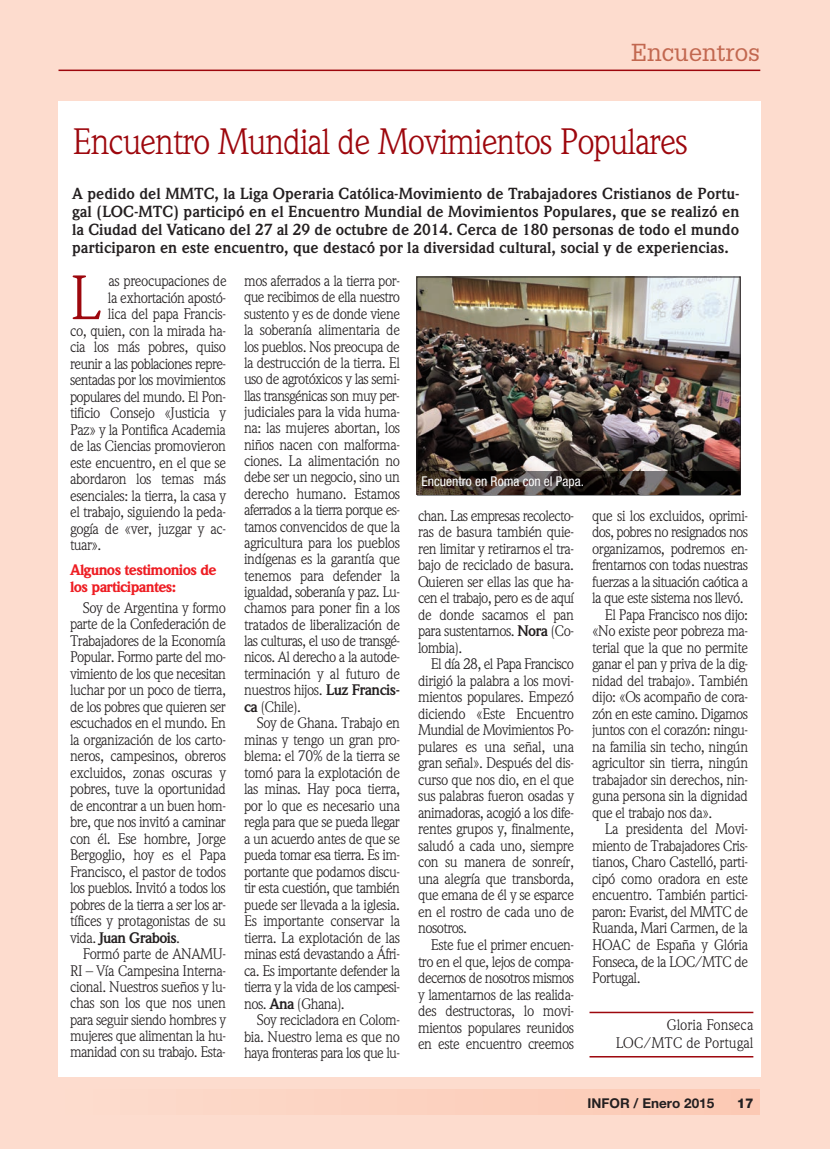
<style>
.page{position:relative;width:830px;height:1149px;background:#fff}
.page>*{position:absolute;margin:0;border:0;box-sizing:border-box;transform-origin:0 0}
.t1{font:61.35px "Weidemann Std";color:#9d070d}
.t2{font:36px "Weidemann Std";letter-spacing:-.03em;color:#9d070d}
.t3{font:24px "Glypha LT Std";color:#c26850}
.t4{font:700 15.75px/18px "Weidemann Std";color:#231f20;text-align:justify}
.t5{font:15px/16.5px "Weidemann Std";letter-spacing:-.03em;color:#231f20;text-align:justify}
.t6{font:900 15px/16.5px "Weidemann Std";letter-spacing:-.04em;color:#ee1d23}
.t7{font:15px/17.2px "Weidemann Std";color:#231f20;text-align:right}
.t8{font:condensed 13.5px "Helvetica Neue";color:#fff}
.t9{font:700 13.5px "Helvetica Neue";color:#231f20}
.t10{font:800 13.5px "Helvetica Neue";color:#231f20}
.s1{font-weight:700}
</style>
<div class="page">
<div style="left:0;top:0;width:829px;height:1148px;background:#fddcce"></div>
<hr style="left:58px;top:70px;width:702px;height:1px;background:#9d070d">
<div style="left:58px;top:1089px;width:701px;height:25px;background:#fcd2c0"></div>
<div style="left:58px;top:101px;width:701px;height:975px;background:#fff"></div>
<img style="left:418px;top:278px;width:320px;height:194px">
<div style="left:416px;top:276px;width:324px;height:219px;border:1px solid #231f20"></div>
<hr style="left:589px;top:1011px;width:164px;height:1px;background:#9d070d">
<hr style="left:589px;top:1055px;width:164px;height:2px;background:#9d070d">
<svg style="left:417px;top:472px;width:323px;height:23px"></svg>
<img style="left:417px;top:472px;width:322px;height:22px">
<h3 class="t3" style="left:631px;top:39px;width:130px">Encuentros</h3>
<h2 class="t2" style="left:73px;top:128px;width:616px">Encuentro Mundial de Movimientos Populares</h2>
<p class="t4" style="left:72px;top:186px;width:668px">A pedido del MMTC, la Liga Operaria Católica-Movimiento de Trabajadores Cristianos de Portu&shy;gal (LOC-MTC) participó en el Encuentro Mundial de Movimientos Populares, que se realizó en la Ciudad del Vaticano del 27 al 29 de octubre de 2014. Cerca de 180 personas de todo el mundo participaron en este encuentro, que destacó por la diversidad cultural, social y de experiencias.</p>
<h1 class="t1" style="left:70px;top:275px;width:32px">L</h1>
<p class="t5" style="left:109px;top:274px;width:119px">as preocupaciones de</p>
<p class="t5" style="left:108px;top:290px;width:119px">la exhortación apostó-</p>
<p class="t5" style="left:108px;top:307px;width:119px">lica del papa Francis-</p>
<p class="t5" style="left:70px;top:323px;width:157px">co, quien, con la mirada ha-</p>
<p class="t5" style="left:70px;top:340px;width:157px">cia los más pobres, quiso</p>
<p class="t5" style="left:70px;top:356px;width:157px">reunir a las poblaciones repre-</p>
<p class="t5" style="left:70px;top:373px;width:157px">sentadas por los movimientos</p>
<p class="t5" style="left:70px;top:389px;width:157px">populares del mundo. El Pon-</p>
<p class="t5" style="left:70px;top:406px;width:157px">tificio Consejo «Justicia y</p>
<p class="t5" style="left:70px;top:422px;width:157px">Paz» y la Pontifica Academia</p>
<p class="t5" style="left:70px;top:439px;width:157px">de las Ciencias promovieron</p>
<p class="t5" style="left:70px;top:455px;width:157px">este encuentro, en el que se</p>
<p class="t5" style="left:70px;top:472px;width:157px">abordaron los temas más</p>
<p class="t5" style="left:70px;top:488px;width:157px">esenciales: la tierra, la casa y</p>
<p class="t5" style="left:70px;top:505px;width:157px">el trabajo, siguiendo la peda-</p>
<p class="t5" style="left:70px;top:521px;width:157px">gogía de «ver, juzgar y ac-</p>
<p class="t5" style="left:70px;top:538px;width:33px">tuar».</p>
<p class="t6" style="left:70px;top:563px;width:148px">Algunos testimonios de los participantes:</p>
<p class="t5" style="left:70px;top:600px;width:157px;text-indent:13px">Soy de Argentina y formo parte de la Confederación de Trabajadores de la Economía Popular. Formo parte del mo&shy;vimiento de los que necesitan luchar por un poco de tierra, de los pobres que quieren ser escuchados en el mundo. En la organización de los carto&shy;neros, campesinos, obreros excluidos, zonas oscuras y pobres, tuve la oportunidad de encontrar a un buen hom&shy;bre, que nos invitó a caminar con él. Ese hombre, Jorge Bergoglio, hoy es el Papa Francisco, el pastor de todos los pueblos. Invitó a todos los pobres de la tierra a ser los ar&shy;tífices y protagonistas de su vida. <span class="s1">Juan Grabois</span>.</p>
<p class="t5" style="left:70px;top:946px;width:157px;text-indent:13px">Formó parte de ANAMU-RI – Vía Campesina Interna&shy;cional. Nuestros sueños y lu&shy;chas son los que nos unen para seguir siendo hombres y mujeres que alimentan la hu&shy;manidad con su trabajo. Esta-</p>
<p class="t5" style="left:244px;top:274px;width:157px">mos aferrados a la tierra por&shy;que recibimos de ella nuestro sustento y es de donde viene la soberanía alimentaria de los pueblos. Nos preocupa de la destrucción de la tierra. El uso de agrotóxicos y las semi&shy;llas transgénicas son muy per&shy;judiciales para la vida huma&shy;na: las mujeres abortan, los niños nacen con malforma&shy;ciones. La alimentación no debe ser un negocio, sino un derecho humano. Estamos aferrados a la tierra porque es&shy;tamos convencidos de que la agricultura para los pueblos indígenas es la garantía que tenemos para defender la igualdad, soberanía y paz. Lu&shy;chamos para poner fin a los tratados de liberalización de las culturas, el uso de transgé&shy;nicos. Al derecho a la autode&shy;terminación y al futuro de nuestros hijos. <span class="s1">Luz Francis&shy;ca</span> (Chile).</p>
<p class="t5" style="left:244px;top:715px;width:157px;text-indent:13px">Soy de Ghana. Trabajo en minas y tengo un gran pro&shy;blema: el 70% de la tierra se tomó para la explotación de las minas. Hay poca tierra, por lo que es necesario una regla para que se pueda llegar a un acuerdo antes de que se pueda tomar esa tierra. Es im&shy;portante que podamos discu&shy;tir esta cuestión, que también puede ser llevada a la iglesia.<br>Es importante conservar la tierra. La explotación de las minas está devastando a Áfri&shy;ca. Es importante defender la tierra y la vida de los campesi&shy;nos. <span class="s1">Ana</span> (Ghana).</p>
<p class="t5" style="left:244px;top:1012px;width:157px;text-indent:13px">Soy recicladora en Colom&shy;bia. Nuestro lema es que no haya fronteras para los que lu-</p>
<p class="t8" style="left:421px;top:476px;width:164px">Encuentro en Roma con el Papa.</p>
<p class="t5" style="left:418px;top:508px;width:157px">chan. Las empresas recolecto&shy;ras de basura también quie&shy;ren limitar y retirarnos el tra&shy;bajo de reciclado de basura.<br>Quieren ser ellas las que ha&shy;cen el trabajo, pero es de aquí de donde sacamos el pan para sustentarnos. <span class="s1">Nora</span> (Co&shy;lombia).</p>
<p class="t5" style="left:418px;top:657px;width:157px;text-indent:13px">El día 28, el Papa Francisco dirigió la palabra a los movi&shy;mientos populares. Empezó diciendo «Este Encuentro Mundial de Movimientos Po&shy;pulares es una señal, una gran señal». Después del dis&shy;curso que nos dio, en el que sus palabras fueron osadas y animadoras, acogió a los dife&shy;rentes grupos y, finalmente, saludó a cada uno, siempre con su manera de sonreír, una alegría que transborda, que emana de él y se esparce en el rostro de cada uno de nosotros.</p>
<p class="t5" style="left:418px;top:937px;width:157px;text-indent:13px">Este fue el primer encuen&shy;tro en el que, lejos de compa&shy;decernos de nosotros mismos y lamentarnos de las realida&shy;des destructoras, lo movi&shy;mientos populares reunidos en este encuentro creemos</p>
<p class="t5" style="left:592px;top:508px;width:157px">que si los excluidos, oprimi-</p>
<p class="t5" style="left:592px;top:525px;width:157px">dos, pobres no resignados nos</p>
<p class="t5" style="left:592px;top:541px;width:157px">organizamos, podremos en-</p>
<p class="t5" style="left:592px;top:558px;width:157px">frentarnos con todas nuestras</p>
<p class="t5" style="left:592px;top:574px;width:157px">fuerzas a la situación caótica a</p>
<p class="t5" style="left:592px;top:591px;width:153px">la que este sistema nos llevó.</p>
<p class="t5" style="left:604px;top:607px;width:145px">El Papa Francisco nos dijo:</p>
<p class="t5" style="left:592px;top:624px;width:157px">«No existe peor pobreza ma-</p>
<p class="t5" style="left:592px;top:640px;width:157px">terial que la que no permite</p>
<p class="t5" style="left:592px;top:657px;width:157px">ganar el pan y priva de la dig-</p>
<p class="t5" style="left:592px;top:673px;width:157px">nidad del trabajo». También</p>
<p class="t5" style="left:592px;top:690px;width:157px">dijo: «Os acompaño de cora-</p>
<p class="t5" style="left:592px;top:706px;width:157px">zón en este camino. Digamos</p>
<p class="t5" style="left:592px;top:723px;width:157px">juntos con el corazón: ningu-</p>
<p class="t5" style="left:592px;top:739px;width:157px">na familia sin techo, ningún</p>
<p class="t5" style="left:592px;top:756px;width:157px">agricultor sin tierra, ningún</p>
<p class="t5" style="left:592px;top:772px;width:157px">trabajador sin derechos, nin-</p>
<p class="t5" style="left:592px;top:789px;width:157px">guna persona sin la dignidad</p>
<p class="t5" style="left:592px;top:805px;width:122px">que el trabajo nos da».</p>
<p class="t5" style="left:604px;top:822px;width:145px">La presidenta del Movi-</p>
<p class="t5" style="left:592px;top:838px;width:157px">miento de Trabajadores Cris-</p>
<p class="t5" style="left:592px;top:855px;width:157px">tianos, Charo Castelló, parti-</p>
<p class="t5" style="left:592px;top:871px;width:157px">cipó como oradora en este</p>
<p class="t5" style="left:592px;top:888px;width:157px">encuentro. También partici-</p>
<p class="t5" style="left:592px;top:904px;width:157px">paron: Evarist, del MMTC de</p>
<p class="t5" style="left:592px;top:921px;width:157px">Ruanda, Mari Carmen, de la</p>
<p class="t5" style="left:592px;top:937px;width:157px">HOAC de España y Glória</p>
<p class="t5" style="left:592px;top:954px;width:157px">Fonseca, de la LOC/MTC de</p>
<p class="t5" style="left:592px;top:970px;width:50px">Portugal.</p>
<p class="t7" style="left:615px;top:1017px;width:139px">Gloria Fonseca<br>LOC/MTC de Portugal</p>
<p class="t9" style="left:587px;top:1097px;width:128px">INFOR / Enero 2015</p>
<p class="t10" style="left:736px;top:1097px;width:19px">17</p>
</div>
